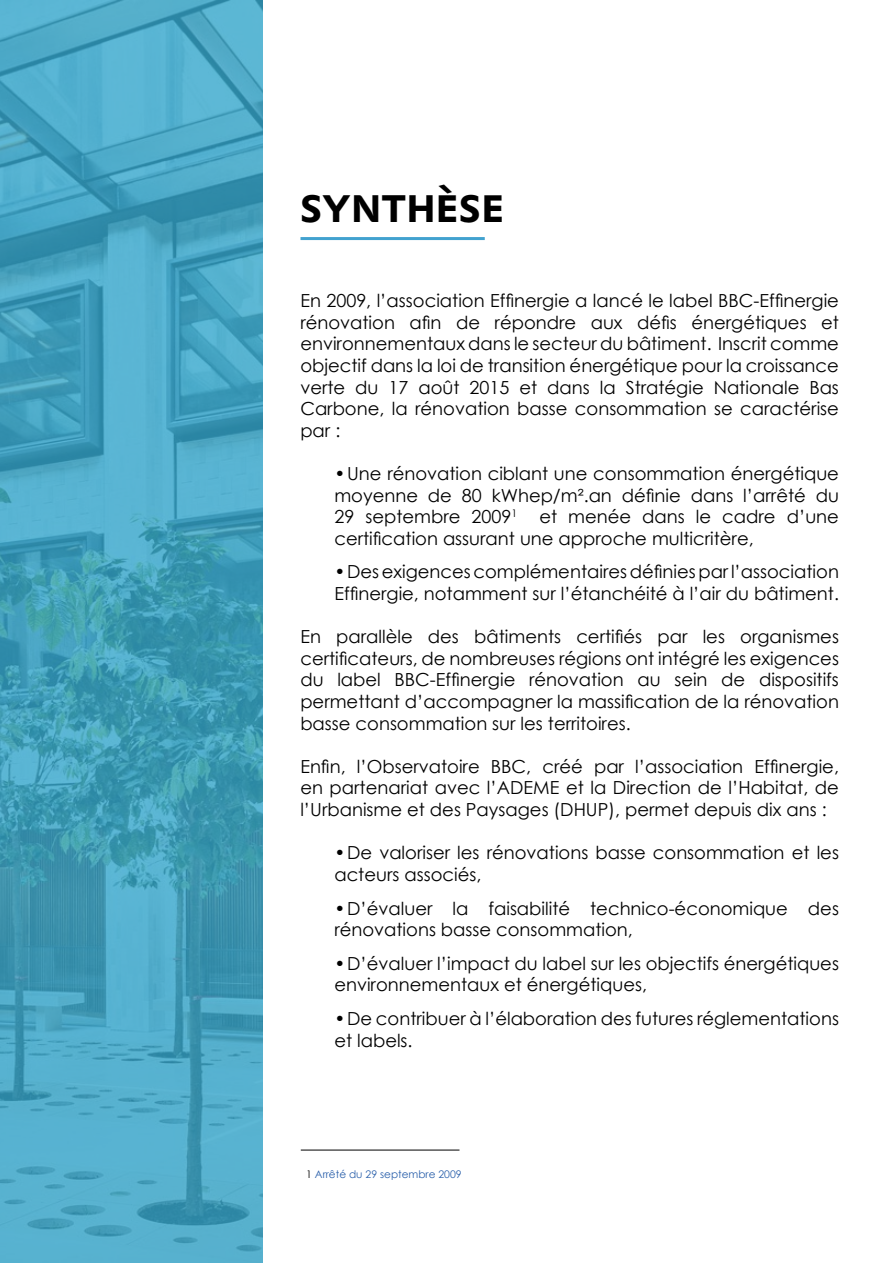
<style>
.page{position:relative;width:893px;height:1263px;background:#fff}
.page>*{position:absolute;margin:0;border:0;box-sizing:border-box;transform-origin:0 0}
.t1{font:37.5px "DTL Prokyon T Bold";letter-spacing:.025em;color:#000}
.t2{font:18px/21.6px "Century Gothic";color:#000}
.t3{font:10.5px "Century Gothic";color:#295faa}
.s1{color:#000}
</style>
<div class="page">
<hr style="left:300px;top:237px;width:185px;height:3px;background:#42a2cf">
<svg style="left:0;top:0;width:262px;height:1263px;background:#48a3c0"></svg>
<hr style="left:301px;top:1150px;width:158px;height:1px;background:#000">
<h1 class="t1" style="left:300px;top:184px;width:205px">SYNTHÈSE</h1>
<p class="t2" style="left:300px;top:290px;width:540px;text-align:justify">En 2009, l’association Effinergie a lancé le label BBC-Effinergie rénovation afin de répondre aux défis énergétiques et environnementaux dans le secteur du bâtiment. Inscrit comme objectif dans la loi de transition énergétique pour la croissance verte du 17 août 2015 et dans la Stratégie Nationale Bas Carbone, la rénovation basse consommation se caractérise par :</p>
<p class="t2" style="left:334px;top:462px;width:506px;text-align:justify">•Une rénovation ciblant une consommation énergétique moyenne de 80 kWhep/m².an définie dans l’arrêté du 29 septembre 2009<sup>1</sup> et menée dans le cadre d’une certification assurant une approche multicritère,</p>
<p class="t2" style="left:334px;top:561px;width:506px">•Des exigences complémentaires définies par l’association<br>Effinergie, notamment sur l’étanchéité à l’air du bâtiment.</p>
<p class="t2" style="left:300px;top:626px;width:540px;text-align:justify">En parallèle des bâtiments certifiés par les organismes certificateurs, de nombreuses régions ont intégré les exigences du label BBC-Effinergie rénovation au sein de dispositifs permettant d’accompagner la massification de la rénovation basse consommation sur les territoires.</p>
<p class="t2" style="left:300px;top:755px;width:540px;text-align:justify">Enfin, l’Observatoire BBC, créé par l’association Effinergie, en partenariat avec l’ADEME et la Direction de l’Habitat, de l’Urbanisme et des Paysages (DHUP), permet depuis dix ans :</p>
<p class="t2" style="left:334px;top:842px;width:506px">•De valoriser les rénovations basse consommation et les acteurs associés,</p>
<p class="t2" style="left:334px;top:897px;width:506px">•D’évaluer la faisabilité technico-économique des rénovations basse consommation,</p>
<p class="t2" style="left:334px;top:952px;width:506px">•D’évaluer l’impact du label sur les objectifs énergétiques environnementaux et énergétiques,</p>
<p class="t2" style="left:334px;top:1007px;width:506px">•De contribuer à l’élaboration des futures réglementations et labels.</p>
<p class="t3" style="left:306px;top:1166px;width:157px"><span class="s1">1</span> Arrêté du 29 septembre 2009</p>
</div>
